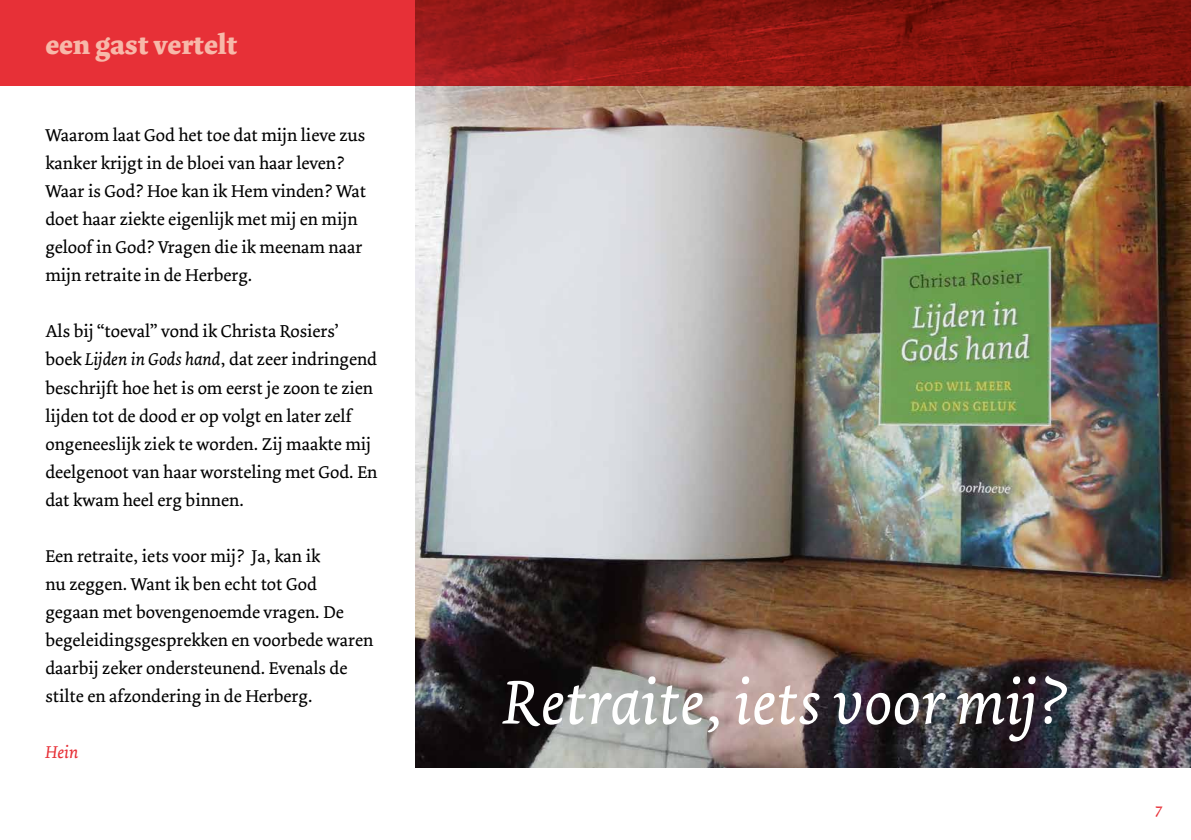
<style>
.page{position:relative;width:1191px;height:840px;background:#fff}
.page>*{position:absolute;margin:0;border:0;box-sizing:border-box;transform-origin:0 0}
.t1{font:italic 64.6px "Dolly";color:#fff}
.t2{font:700 28px "Dolly";color:#f7b8a9}
.t3{font:18px/28px "Dolly";color:#000}
.t4{font:italic 18px "Dolly";color:#e73037}
.t5{font:16px "Dolly";color:#e73037}
.s1{font-style:italic}
</style>
<div class="page">
<img style="left:415px;top:85px;width:776px;height:682px">
<svg style="left:0;top:0;width:1191px;height:85px;background:#ab1e1e"></svg>
<h2 class="t2" style="left:45px;top:28px;width:194px">een gast vertelt</h2>
<p class="t3" style="left:45px;top:121px;width:322px">Waarom laat God het toe dat mijn lieve zus kanker krijgt in de bloei van haar leven?<br>Waar is God? Hoe kan ik Hem vinden? Wat doet haar ziekte eigenlijk met mij en mijn geloof in God? Vragen die ik meenam naar mijn retraite in de Herberg.</p>
<p class="t3" style="left:45px;top:317px;width:334px">Als bij “toeval” vond ik Christa Rosiers’ boek <span class="s1">Lijden in Gods hand</span>, dat zeer indringend beschrijft hoe het is om eerst je zoon te zien lijden tot de dood er op volgt en later zelf ongeneeslijk ziek te worden. Zij maakte mij deelgenoot van haar worsteling met God. En dat kwam heel erg binnen.</p>
<p class="t3" style="left:45px;top:542px;width:329px">Een retraite, iets voor mij? Ja, kan ik<br>nu zeggen. Want ik ben echt tot God gegaan met bovengenoemde vragen. De begeleidingsgesprekken en voorbede waren daarbij zeker ondersteunend. Evenals de stilte en afzondering in de Herberg.</p>
<p class="t4" style="left:45px;top:741px;width:35px">Hein</p>
<h1 class="t1" style="left:503px;top:663px;width:567px">Retraite, iets voor mij?</h1>
<p class="t5" style="left:1155px;top:798px;width:9px">7</p>
</div>
